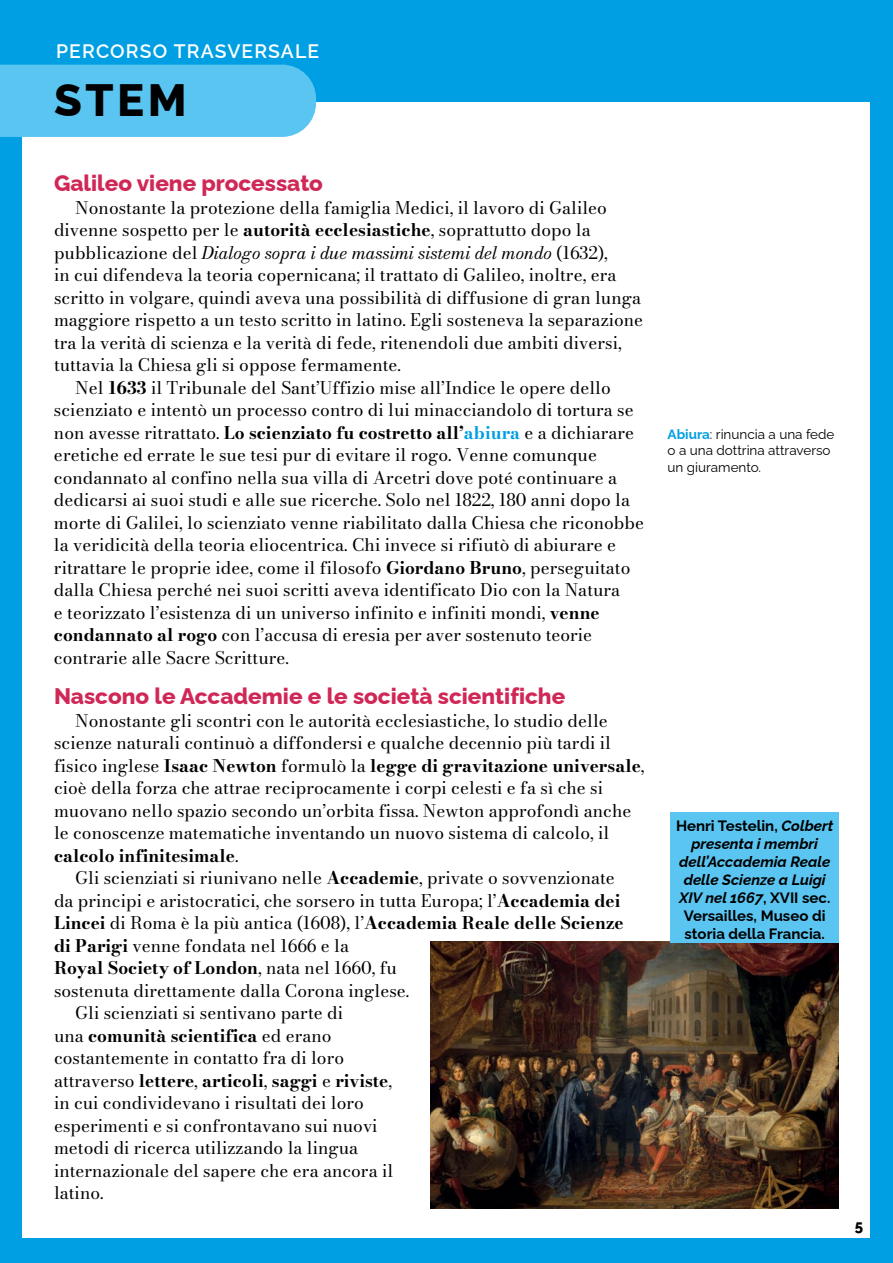
<style>
.page{position:relative;width:893px;height:1263px;background:#009fe3}
.page>*{position:absolute;margin:0;border:0;box-sizing:border-box;transform-origin:0 0}
.t1{font:800 45.3px "Raleway";color:#000}
.t2{font:800 22.5px "Raleway";color:#d02856}
.t3{font:600 19.5px "Raleway";letter-spacing:.06em;color:#fff}
.t4{font:17.25px "Bodoni Moda 9 pt";color:#000}
.t5{font:700 17.25px "Bodoni Moda 9 pt";color:#000}
.t6{font:italic 17.25px "Bodoni Moda 9 pt";color:#000}
.t7{font:italic 700 15px/18px "Raleway";color:#000;text-align:center}
.t8{font:800 15px "Raleway";color:#000}
.t9{font:13.5px/16.5px "Raleway";color:#000}
.s1{font-weight:700}
.s2{font-style:normal}
.s3{font-weight:700;color:#009fe3}
.s4{font-weight:400}
</style>
<div class="page">
<div style="left:23px;top:102px;width:847px;height:1136px;background:#fff"></div>
<div style="left:0;top:65px;width:316px;height:72px;background:#5bc5f2"></div>
<img style="left:431px;top:941px;width:408px;height:268px">
<div style="left:670px;top:812px;width:169px;height:131px;background:#5bc5f2"></div>
<p class="t3" style="left:56px;top:36px;width:265px">PERCORSO TRASVERSALE</p>
<h1 class="t1" style="left:54px;top:64px;width:134px">STEM</h1>
<h2 class="t2" style="left:54px;top:165px;width:270px">Galileo viene processato</h2>
<p class="t4" style="left:75px;top:196px;width:533px">Nonostante la protezione della famiglia Medici, il lavoro di Galileo</p>
<p class="t4" style="left:54px;top:218px;width:538px">divenne sospetto per le <span class="s1">autorità ecclesiastiche</span>, soprattutto dopo la</p>
<p class="t6" style="left:54px;top:241px;width:555px"><span class="s2">pubblicazione del</span> Dialogo sopra i due massimi sistemi del mondo <span class="s2">(1632),</span></p>
<p class="t4" style="left:54px;top:263px;width:564px">in cui difendeva la teoria copernicana; il trattato di Galileo, inoltre, era</p>
<p class="t4" style="left:54px;top:286px;width:589px">scritto in volgare, quindi aveva una possibilità di diffusione di gran lunga</p>
<p class="t4" style="left:54px;top:308px;width:591px">maggiore rispetto a un testo scritto in latino. Egli sosteneva la separazione</p>
<p class="t4" style="left:54px;top:331px;width:569px">tra la verità di scienza e la verità di fede, ritenendoli due ambiti diversi,</p>
<p class="t4" style="left:54px;top:353px;width:348px">tuttavia la Chiesa gli si oppose fermamente.</p>
<p class="t4" style="left:75px;top:376px;width:537px">Nel <span class="s1">1633</span> il Tribunale del Sant’Uffizio mise all’Indice le opere dello</p>
<p class="t4" style="left:54px;top:398px;width:581px">scienziato e intentò un processo contro di lui minacciandolo di tortura se</p>
<p class="t4" style="left:54px;top:421px;width:582px">non avesse ritrattato. <span class="s1">Lo scienziato fu costretto all’</span><span class="s3">abiura</span> e a dichiarare</p>
<p class="t4" style="left:54px;top:443px;width:545px">eretiche ed errate le sue tesi pur di evitare il rogo. Venne comunque</p>
<p class="t4" style="left:54px;top:466px;width:565px">condannato al confino nella sua villa di Arcetri dove poté continuare a</p>
<p class="t4" style="left:54px;top:488px;width:578px">dedicarsi ai suoi studi e alle sue ricerche. Solo nel 1822, 180 anni dopo la</p>
<p class="t4" style="left:54px;top:511px;width:592px">morte di Galilei, lo scienziato venne riabilitato dalla Chiesa che riconobbe</p>
<p class="t4" style="left:54px;top:533px;width:564px">la veridicità della teoria eliocentrica. Chi invece si rifiutò di abiurare e</p>
<p class="t4" style="left:54px;top:556px;width:578px">ritrattare le proprie idee, come il filosofo <span class="s1">Giordano Bruno</span>, perseguitato</p>
<p class="t4" style="left:54px;top:578px;width:568px">dalla Chiesa perché nei suoi scritti aveva identificato Dio con la Natura</p>
<p class="t4" style="left:54px;top:601px;width:547px">e teorizzato l’esistenza di un universo infinito e infiniti mondi, <span class="s1">venne</span></p>
<p class="t4" style="left:54px;top:623px;width:540px"><span class="s1">condannato al rogo</span> con l’accusa di eresia per aver sostenuto teorie</p>
<p class="t4" style="left:54px;top:646px;width:236px">contrarie alle Sacre Scritture.</p>
<h2 class="t2" style="left:54px;top:678px;width:513px">Nascono le Accademie e le società scientifiche</h2>
<p class="t4" style="left:75px;top:709px;width:534px">Nonostante gli scontri con le autorità ecclesiastiche, lo studio delle</p>
<p class="t4" style="left:54px;top:731px;width:559px">scienze naturali continuò a diffondersi e qualche decennio più tardi il</p>
<p class="t5" style="left:54px;top:754px;width:592px"><span class="s4">fisico inglese</span> Isaac Newton <span class="s4">formulò la</span> legge di gravitazione universale<span class="s4">,</span></p>
<p class="t4" style="left:54px;top:776px;width:551px">cioè della forza che attrae reciprocamente i corpi celesti e fa sì che si</p>
<p class="t4" style="left:54px;top:799px;width:579px">muovano nello spazio secondo un’orbita fissa. Newton approfondì anche</p>
<p class="t4" style="left:54px;top:821px;width:557px">le conoscenze matematiche inventando un nuovo sistema di calcolo, il</p>
<p class="t5" style="left:54px;top:844px;width:186px">calcolo infinitesimale<span class="s4">.</span></p>
<p class="t4" style="left:75px;top:866px;width:541px">Gli scienziati si riunivano nelle <span class="s1">Accademie</span>, private o sovvenzionate</p>
<p class="t4" style="left:54px;top:889px;width:568px">da principi e aristocratici, che sorsero in tutta Europa; l’<span class="s1">Accademia dei</span></p>
<p class="t5" style="left:54px;top:911px;width:571px">Lincei <span class="s4">di Roma è la più antica (1608), l’</span>Accademia Reale delle Scienze</p>
<p class="t4" style="left:54px;top:934px;width:297px"><span class="s1">di Parigi</span> venne fondata nel 1666 e la</p>
<p class="t5" style="left:54px;top:956px;width:345px">Royal Society of London<span class="s4">, nata nel 1660, fu</span></p>
<p class="t4" style="left:54px;top:979px;width:357px">sostenuta direttamente dalla Corona inglese.</p>
<p class="t4" style="left:75px;top:1001px;width:269px">Gli scienziati si sentivano parte di</p>
<p class="t5" style="left:54px;top:1024px;width:279px"><span class="s4">una</span> comunità scientifica <span class="s4">ed erano</span></p>
<p class="t4" style="left:54px;top:1046px;width:292px">costantemente in contatto fra di loro</p>
<p class="t5" style="left:54px;top:1069px;width:340px"><span class="s4">attraverso</span> lettere<span class="s4">,</span> articoli<span class="s4">,</span> saggi <span class="s4">e</span> riviste<span class="s4">,</span></p>
<p class="t4" style="left:54px;top:1091px;width:311px">in cui condividevano i risultati dei loro</p>
<p class="t4" style="left:54px;top:1114px;width:325px">esperimenti e si confrontavano sui nuovi</p>
<p class="t4" style="left:54px;top:1136px;width:306px">metodi di ricerca utilizzando la lingua</p>
<p class="t4" style="left:54px;top:1159px;width:341px">internazionale del sapere che era ancora il</p>
<p class="t4" style="left:54px;top:1181px;width:51px">latino.</p>
<p class="t9" style="left:668px;top:424px;width:168px"><span class="s3">Abiura</span>: rinuncia a una fede o a una dottrina attraverso un giuramento.</p>
<p class="t7" style="left:676px;top:815px;width:159px"><span class="s2">Henri Testelin,</span> Colbert presenta i membri dell’Accademia Reale delle Scienze a Luigi<br>XIV nel 1667<span class="s2">, XVII sec.<br>Versailles, Museo di storia della Francia.</span></p>
<p class="t8" style="left:855px;top:1213px;width:10px">5</p>
</div>
